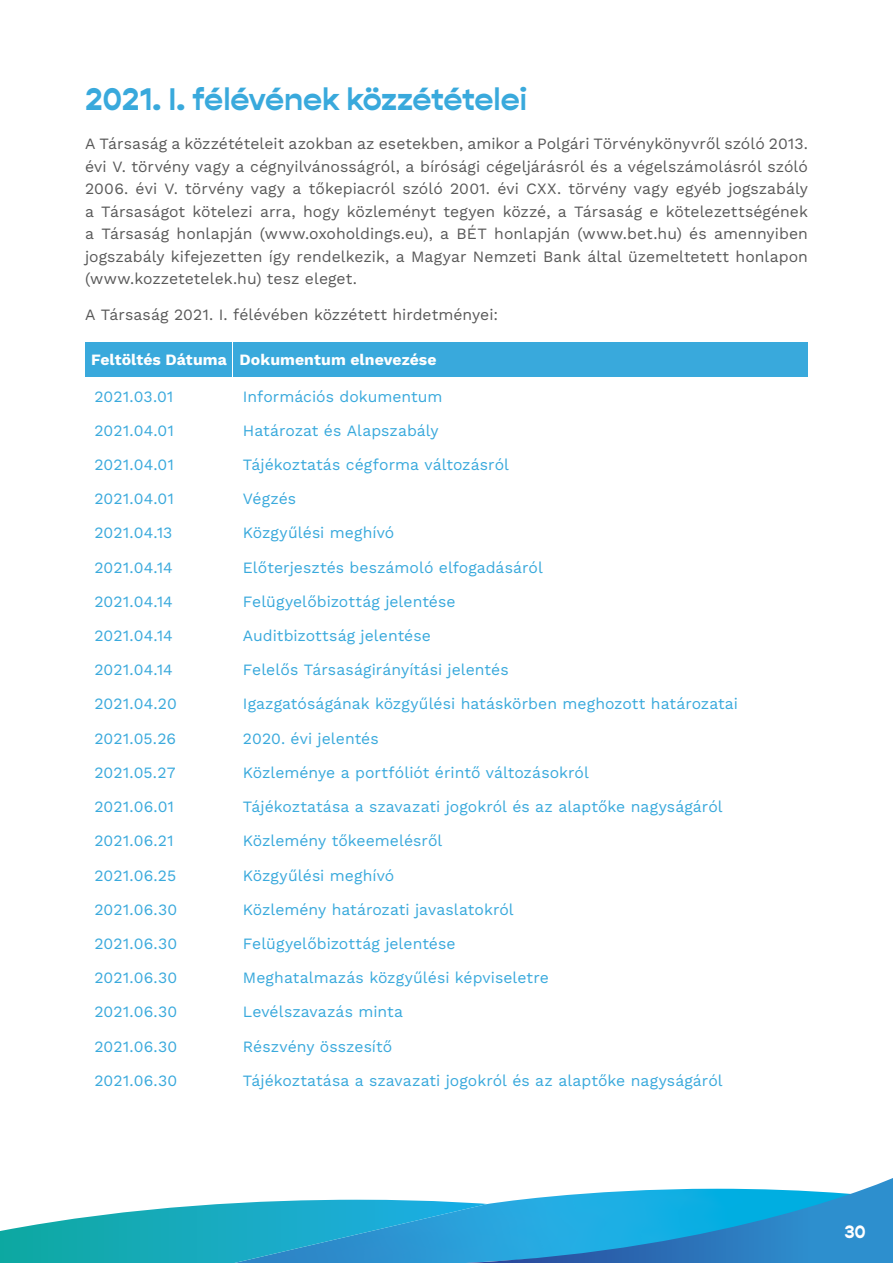
<style>
.page{position:relative;width:893px;height:1263px;background:#fff}
.page>*{position:absolute;margin:0;border:0;box-sizing:border-box;transform-origin:0 0}
.t1{font:700 31.5px "Gopher";letter-spacing:-.015em;color:#39a9dc}
.t2{font:700 18px "Gopher";color:#fff}
.t3{font:15.75px "Work Sans";letter-spacing:.005em;color:#39a9dc}
.t4{font:15.75px/22.5px "Work Sans";color:#595959;text-align:justify}
.t5{font:700 15.75px "Work Sans";letter-spacing:.005em;color:#fff}
</style>
<div class="page">
<svg style="left:0;top:1178px;width:893px;height:85px"></svg>
<div style="left:85px;top:342px;width:147px;height:35px;background:#39a9dc"></div>
<div style="left:233px;top:342px;width:575px;height:35px;background:#39a9dc"></div>
<h1 class="t1" style="left:85px;top:80px;width:444px">2021. I. félévének közzétételei</h1>
<p class="t4" style="left:85px;top:132px;width:724px">A Társaság a közzétételeit azokban az esetekben, amikor a Polgári Törvénykönyvről szóló 2013. évi V. törvény vagy a cégnyilvánosságról, a bírósági cégeljárásról és a végelszámolásról szóló 2006. évi V. törvény vagy a tőkepiacról szóló 2001. évi CXX. törvény vagy egyéb jogszabály a Társaságot kötelezi arra, hogy közleményt tegyen közzé, a Társaság e kötelezettségének a Társaság honlapján (www.oxoholdings.eu), a BÉT honlapján (www.bet.hu) és amennyiben jogszabály kifejezetten így rendelkezik, a Magyar Nemzeti Bank által üzemeltetett honlapon (www.kozzetetelek.hu) tesz eleget.</p>
<p class="t4" style="left:85px;top:303px;width:414px">A Társaság 2021. I. félévében közzétett hirdetményei:</p>
<p class="t5" style="left:91px;top:347px;width:347px">Feltöltés Dátuma Dokumentum elnevezése</p>
<p class="t3" style="left:94px;top:384px;width:81px">2021.03.01</p>
<p class="t3" style="left:243px;top:384px;width:201px">Információs dokumentum</p>
<p class="t3" style="left:94px;top:418px;width:81px">2021.04.01</p>
<p class="t3" style="left:243px;top:418px;width:197px">Határozat és Alapszabály</p>
<p class="t3" style="left:94px;top:453px;width:81px">2021.04.01</p>
<p class="t3" style="left:243px;top:453px;width:268px">Tájékoztatás cégforma változásról</p>
<p class="t3" style="left:94px;top:487px;width:81px">2021.04.01</p>
<p class="t3" style="left:243px;top:487px;width:55px">Végzés</p>
<p class="t3" style="left:94px;top:521px;width:80px">2021.04.13</p>
<p class="t3" style="left:243px;top:521px;width:153px">Közgyűlési meghívó</p>
<p class="t3" style="left:94px;top:555px;width:80px">2021.04.14</p>
<p class="t3" style="left:243px;top:555px;width:301px">Előterjesztés beszámoló elfogadásáról</p>
<p class="t3" style="left:94px;top:589px;width:80px">2021.04.14</p>
<p class="t3" style="left:243px;top:589px;width:214px">Felügyelőbizottág jelentése</p>
<p class="t3" style="left:94px;top:624px;width:80px">2021.04.14</p>
<p class="t3" style="left:243px;top:624px;width:190px">Auditbizottság jelentése</p>
<p class="t3" style="left:94px;top:658px;width:80px">2021.04.14</p>
<p class="t3" style="left:243px;top:658px;width:267px">Felelős Társaságirányítási jelentés</p>
<p class="t3" style="left:94px;top:692px;width:84px">2021.04.20</p>
<p class="t3" style="left:243px;top:692px;width:497px">Igazgatóságának közgyűlési hatáskörben meghozott határozatai</p>
<p class="t3" style="left:94px;top:726px;width:83px">2021.05.26</p>
<p class="t3" style="left:243px;top:726px;width:137px">2020. évi jelentés</p>
<p class="t3" style="left:94px;top:760px;width:83px">2021.05.27</p>
<p class="t3" style="left:243px;top:760px;width:347px">Közleménye a portfóliót érintő változásokról</p>
<p class="t3" style="left:94px;top:795px;width:81px">2021.06.01</p>
<p class="t3" style="left:243px;top:795px;width:481px">Tájékoztatása a szavazati jogokról és az alaptőke nagyságáról</p>
<p class="t3" style="left:94px;top:829px;width:81px">2021.06.21</p>
<p class="t3" style="left:243px;top:829px;width:201px">Közlemény tőkeemelésről</p>
<p class="t3" style="left:94px;top:863px;width:83px">2021.06.25</p>
<p class="t3" style="left:243px;top:863px;width:153px">Közgyűlési meghívó</p>
<p class="t3" style="left:94px;top:897px;width:84px">2021.06.30</p>
<p class="t3" style="left:243px;top:897px;width:272px">Közlemény határozati javaslatokról</p>
<p class="t3" style="left:94px;top:931px;width:84px">2021.06.30</p>
<p class="t3" style="left:243px;top:931px;width:214px">Felügyelőbizottág jelentése</p>
<p class="t3" style="left:94px;top:966px;width:84px">2021.06.30</p>
<p class="t3" style="left:243px;top:966px;width:307px">Meghatalmazás közgyűlési képviseletre</p>
<p class="t3" style="left:94px;top:1000px;width:84px">2021.06.30</p>
<p class="t3" style="left:243px;top:1000px;width:162px">Levélszavazás minta</p>
<p class="t3" style="left:94px;top:1034px;width:84px">2021.06.30</p>
<p class="t3" style="left:243px;top:1034px;width:151px">Részvény összesítő</p>
<p class="t3" style="left:94px;top:1068px;width:84px">2021.06.30</p>
<p class="t3" style="left:243px;top:1068px;width:481px">Tájékoztatása a szavazati jogokról és az alaptőke nagyságáról</p>
<p class="t2" style="left:844px;top:1221px;width:23px">30</p>
</div>
